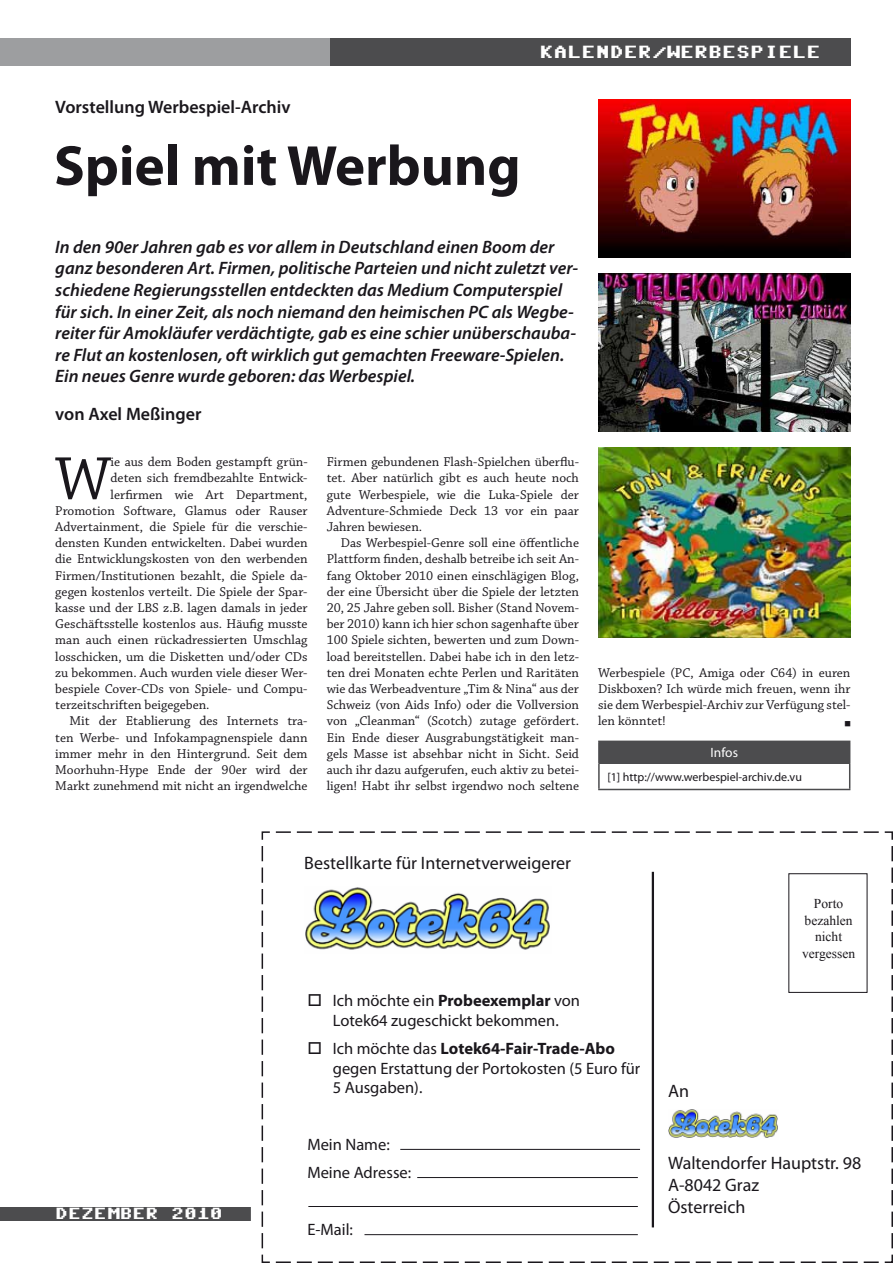
<style>
.page{position:relative;width:893px;height:1263px;background:#fff}
.page>*{position:absolute;margin:0;border:0;box-sizing:border-box;transform-origin:0 0}
.t1{font:63.3px "Chaparral Pro";color:#1a171c}
.t2{font:700 57px "Myriad Pro";color:#1a171c}
.t3{font:italic 600 18px/21.6px "Myriad Pro";color:#1a171c}
.t4{font:18px/21.6px "Myriad Pro";color:#1a171c}
.t5{font:600 18px "Myriad Pro";color:#1a171c}
.t6{font:18px "Commodore 64";color:#fff}
.t7{font:16.5px/19.8px "Myriad Pro";color:#1a171c}
.t8{font:16.5px "Commodore 64";color:#fff}
.t9{font:13.5px/16.2px "Chaparral Pro";color:#1a171c;text-align:justify}
.t10{font:13.5px/16.5px "Times New Roman";color:#1a171c;text-align:center}
.t11{font:13.5px "Myriad Pro";color:#fff}
.t12{font:13.5px "Commodore 64";color:#1a171c}
.t13{font:12px "Myriad Pro";color:#1a171c}
.s1{font-weight:700}
</style>
<div class="page">
<div style="left:599px;top:741px;width:251px;height:22px;background:#4c4c4e"></div>
<hr style="left:598px;top:741px;width:252px;height:1px;background:#4c4c4e">
<hr style="left:598px;top:742px;width:2px;height:21px;background:#4c4c4e">
<hr style="left:598px;top:763px;width:2px;height:26px;background:#4c4c4e">
<svg style="left:849px;top:763px;width:1px;height:26px"></svg>
<hr style="left:598px;top:789px;width:252px;height:1px;background:#4c4c4e">
<img style="left:598px;top:100px;width:252px;height:157px">
<img style="left:598px;top:273px;width:252px;height:158px">
<img style="left:598px;top:447px;width:252px;height:191px">
<div style="left:0;top:1207px;width:850px;height:13px;background:#4c4c4e"></div>
<div style="left:0;top:38px;width:330px;height:27px;background:#9d9ea0"></div>
<div style="left:330px;top:38px;width:520px;height:27px;background:#4c4c4e"></div>
<svg style="left:261px;top:831px;width:632px;height:432px"></svg>
<hr style="left:652px;top:872px;width:2px;height:355px;background:#1a171c">
<img style="left:668px;top:1109px;width:110px;height:30px">
<img style="left:304px;top:886px;width:247px;height:67px">
<hr style="left:400px;top:1149px;width:240px;height:1px;background:#1a171c">
<hr style="left:417px;top:1177px;width:221px;height:1px;background:#1a171c">
<hr style="left:364px;top:1234px;width:274px;height:1px;background:#1a171c">
<hr style="left:308px;top:1206px;width:330px;height:1px;background:#1a171c">
<h3 class="t5" style="left:55px;top:96px;width:237px">Vorstellung Werbespiel-Archiv</h3>
<h2 class="t2" style="left:54px;top:129px;width:468px">Spiel mit Werbung</h2>
<h3 class="t6" style="left:539px;top:44px;width:283px">KALENDER/WERBESPIELE</h3>
<p class="t3" style="left:55px;top:236px;width:524px">In den 90er Jahren gab es vor allem in Deutschland einen Boom der ganz besonderen Art. Firmen, politische Parteien und nicht zuletzt ver&shy;schiedene Regierungsstellen entdeckten das Medium Computerspiel für sich. In einer Zeit, als noch niemand den heimischen PC als Wegbe&shy;reiter für Amokläufer verdächtigte, gab es eine schier unüberschauba&shy;re Flut an kostenlosen, oft wirklich gut gemachten Freeware-Spielen.<br>Ein neues Genre wurde geboren: das Werbespiel.</p>
<h3 class="t5" style="left:55px;top:403px;width:148px">von Axel Meßinger</h3>
<h1 class="t1" style="left:55px;top:443px;width:57px">W</h1>
<p class="t9" style="left:111px;top:454px;width:198px">ie aus dem Boden gestampft grün-</p>
<p class="t9" style="left:111px;top:471px;width:198px">deten sich fremdbezahlte Entwick-</p>
<p class="t9" style="left:111px;top:487px;width:198px">lerfirmen wie Art Department,</p>
<p class="t9" style="left:55px;top:503px;width:254px">Promotion Software, Glamus oder Rauser</p>
<p class="t9" style="left:55px;top:519px;width:254px">Advertainment, die Spiele für die verschie-</p>
<p class="t9" style="left:55px;top:535px;width:254px">densten Kunden entwickelten. Dabei wurden</p>
<p class="t9" style="left:55px;top:552px;width:254px">die Entwicklungskosten von den werbenden</p>
<p class="t9" style="left:55px;top:568px;width:254px">Firmen/Institutionen bezahlt, die Spiele da-</p>
<p class="t9" style="left:55px;top:584px;width:254px">gegen kostenlos verteilt. Die Spiele der Spar-</p>
<p class="t9" style="left:55px;top:600px;width:254px">kasse und der LBS z.B. lagen damals in jeder</p>
<p class="t9" style="left:55px;top:616px;width:254px">Geschäftsstelle kostenlos aus. Häufig musste</p>
<p class="t9" style="left:55px;top:633px;width:254px">man auch einen rückadressierten Umschlag</p>
<p class="t9" style="left:55px;top:649px;width:254px">losschicken, um die Disketten und/oder CDs</p>
<p class="t9" style="left:55px;top:665px;width:254px">zu bekommen. Auch wurden viele dieser Wer-</p>
<p class="t9" style="left:55px;top:681px;width:254px">bespiele Cover-CDs von Spiele- und Compu-</p>
<p class="t9" style="left:55px;top:697px;width:156px">terzeitschriften beigegeben.</p>
<p class="t9" style="left:70px;top:714px;width:239px">Mit der Etablierung des Internets tra-</p>
<p class="t9" style="left:55px;top:730px;width:254px">ten Werbe- und Infokampagnenspiele dann</p>
<p class="t9" style="left:55px;top:746px;width:254px">immer mehr in den Hintergrund. Seit dem</p>
<p class="t9" style="left:55px;top:762px;width:254px">Moorhuhn-Hype Ende der 90er wird der</p>
<p class="t9" style="left:55px;top:778px;width:254px">Markt zunehmend mit nicht an irgendwelche</p>
<p class="t9" style="left:327px;top:454px;width:254px">Firmen gebundenen Flash-Spielchen überflu&shy;tet. Aber natürlich gibt es auch heute noch gute Werbespiele, wie die Luka-Spiele der Adventure-Schmiede Deck 13 vor ein paar Jahren bewiesen.</p>
<p class="t9" style="left:327px;top:535px;width:254px;text-indent:14px">Das Werbespiel-Genre soll eine öffentliche Plattform finden, deshalb betreibe ich seit An&shy;fang Oktober 2010 einen einschlägigen Blog, der eine Übersicht über die Spiele der letzten 20, 25 Jahre geben soll. Bisher (Stand Novem&shy;ber 2010) kann ich hier schon sagenhafte über 100 Spiele sichten, bewerten und zum Down&shy;load bereitstellen. Dabei habe ich in den letz&shy;ten drei Monaten echte Perlen und Raritäten wie das Werbeadventure „Tim &amp; Nina“ aus der Schweiz (von Aids Info) oder die Vollversion von „Cleanman“ (Scotch) zutage gefördert.<br>Ein Ende dieser Ausgrabungstätigkeit man&shy;gels Masse ist absehbar nicht in Sicht. Seid auch ihr dazu aufgerufen, euch aktiv zu betei&shy;ligen! Habt ihr selbst irgendwo noch seltene</p>
<p class="t9" style="left:598px;top:665px;width:254px">Werbespiele (PC, Amiga oder C64) in euren Diskboxen? Ich würde mich freuen, wenn ihr sie dem Werbespiel-Archiv zur Verfügung stel&shy;len könntet!</p>
<p class="t12" style="left:840px;top:715px;width:12px">¬</p>
<p class="t11" style="left:711px;top:745px;width:29px">Infos</p>
<p class="t13" style="left:607px;top:769px;width:196px">[1] http://www.werbespiel-archiv.de.vu</p>
<h3 class="t4" style="left:304px;top:852px;width:268px">Bestellkarte für Internetverweigerer</h3>
<p class="t10" style="left:802px;top:895px;width:54px">Porto bezahlen nicht vergessen</p>
<p class="t8" style="left:55px;top:1206px;width:169px">DEZEMBER 2010</p>
<p class="t7" style="left:307px;top:990px;width:274px;text-align:center">□ Ich möchte ein <span class="s1">Probeexemplar</span> von<br>Lotek64 zugeschickt bekommen.</p>
<p class="t7" style="left:333px;top:1038px;width:309px;text-indent:-25px">□ Ich möchte das <span class="s1">Lotek64-Fair-Trade-Abo </span>gegen Erstattung der Portokosten (5 Euro für<br>5 Ausgaben).</p>
<p class="t7" style="left:307px;top:1130px;width:105px;line-height:28.3px">Mein Name:<br>Meine Adresse:</p>
<p class="t7" style="left:307px;top:1219px;width:47px">E-Mail:</p>
<h3 class="t4" style="left:668px;top:1080px;width:22px">An</h3>
<h3 class="t4" style="left:668px;top:1152px;width:195px">Waltendorfer Hauptstr. 98<br>A-8042 Graz<br>Österreich</h3>
</div>
